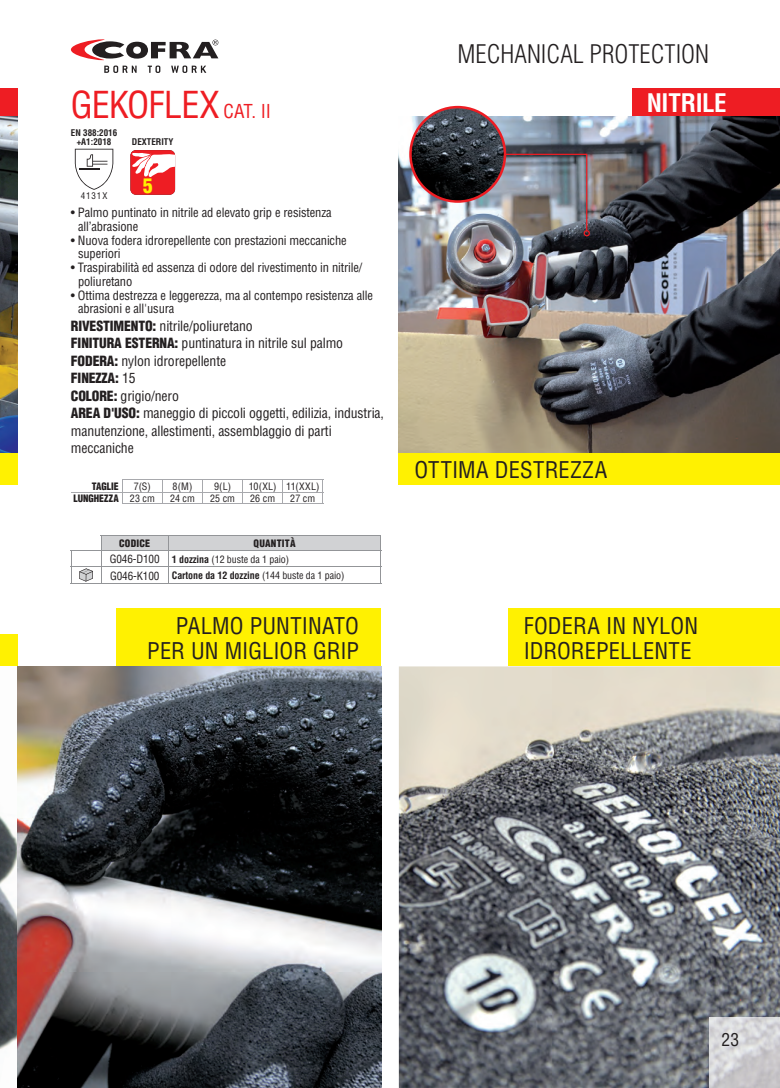
<style>
.page{position:relative;width:780px;height:1088px;background:#fff}
.page>*{position:absolute;margin:0;border:0;box-sizing:border-box;transform-origin:0 0}
.t1{font:condensed 36.25px "Helvetica";letter-spacing:-.025em;color:#ee1d23}
.t2{font:300 condensed 25px "Helvetica";color:#231f20}
.t3{font:700 condensed 25px "Helvetica";letter-spacing:-.015em;color:#fff}
.t4{font:condensed 22.5px/25px "Helvetica";letter-spacing:.005em;color:#231f20}
.t5{font:900 condensed 19.88px "Helvetica";color:#fff101}
.t6{font:condensed 17.5px "Helvetica";color:#231f20}
.t7{font:condensed 13.75px/17.5px "Helvetica";letter-spacing:-.01em;color:#231f20}
.t8{font:condensed 12.5px/13.8px "Helvetica";letter-spacing:-.01em;color:#231f20}
.t9{font:condensed 10px/16.1px "Helvetica";letter-spacing:-.01em;color:#231f20}
.t10{font:900 condensed 10px "Helvetica";letter-spacing:.005em;color:#231f20}
.t11{font:700 condensed 9px/8.8px "Helvetica";color:#231f20;text-align:center}
.t12{font:condensed 9px "Helvetica";letter-spacing:.1em;color:#231f20}
.s1{font-size:18.75px}
.s2{font-weight:900}
.s3{font-weight:400}
.s4{font-size:11.12px}
.s5{font-weight:700}
</style>
<div class="page">
<img style="left:0;top:116px;width:18px;height:337px">
<img style="left:0;top:666px;width:381px;height:422px">
<div style="left:0;top:89px;width:18px;height:27px;background:#ee1d23"></div>
<div style="left:0;top:453px;width:18px;height:31px;background:#fff101"></div>
<div style="left:0;top:635px;width:18px;height:31px;background:#fff101"></div>
<svg style="left:71px;top:39px;width:147px;height:21px"></svg>
<svg style="left:104px;top:66px;width:33px;height:7px"></svg>
<svg style="left:148px;top:66px;width:12px;height:7px"></svg>
<svg style="left:171px;top:66px;width:35px;height:7px"></svg>
<img style="left:399px;top:116px;width:380px;height:337px">
<img style="left:409px;top:106px;width:181px;height:130px">
<img style="left:399px;top:666px;width:381px;height:422px">
<hr style="left:122px;top:479px;width:40px;height:1px;background:#a8a9ad">
<hr style="left:162px;top:479px;width:40px;height:1px;background:#a8a9ad">
<hr style="left:202px;top:479px;width:40px;height:1px;background:#a8a9ad">
<hr style="left:242px;top:479px;width:41px;height:1px;background:#a8a9ad">
<hr style="left:283px;top:479px;width:40px;height:1px;background:#a8a9ad">
<hr style="left:122px;top:492px;width:40px;height:1px;background:#a8a9ad">
<svg style="left:122px;top:480px;width:1px;height:23px"></svg>
<hr style="left:162px;top:492px;width:40px;height:1px;background:#a8a9ad">
<svg style="left:162px;top:480px;width:1px;height:23px"></svg>
<hr style="left:202px;top:492px;width:40px;height:1px;background:#a8a9ad">
<svg style="left:202px;top:480px;width:1px;height:23px"></svg>
<hr style="left:242px;top:492px;width:41px;height:1px;background:#a8a9ad">
<svg style="left:242px;top:480px;width:1px;height:23px"></svg>
<hr style="left:283px;top:492px;width:40px;height:1px;background:#a8a9ad">
<svg style="left:282px;top:480px;width:1px;height:23px"></svg>
<svg style="left:322px;top:480px;width:1px;height:23px"></svg>
<hr style="left:122px;top:503px;width:201px;height:1px;background:#a8a9ad">
<hr style="left:71px;top:492px;width:51px;height:1px;background:#a8a9ad">
<div style="left:399px;top:453px;width:381px;height:31px;background:#fff101"></div>
<div style="left:508px;top:609px;width:272px;height:57px;background:#fff101"></div>
<div style="left:117px;top:609px;width:264px;height:57px;background:#fff101"></div>
<hr style="left:101px;top:583px;width:280px;height:1px;background:#939598">
<hr style="left:71px;top:550px;width:30px;height:1px;background:#939598">
<hr style="left:71px;top:567px;width:30px;height:1px;background:#939598">
<svg style="left:101px;top:535px;width:280px;height:48px"></svg>
<hr style="left:71px;top:583px;width:30px;height:1px;background:#939598">
<svg style="left:71px;top:551px;width:1px;height:32px"></svg>
<svg style="left:79px;top:568px;width:14px;height:14px"></svg>
<div style="left:632px;top:89px;width:148px;height:27px;background:#ee1d23"></div>
<img style="left:709px;top:1017px;width:71px;height:71px">
<svg style="left:129px;top:148px;width:48px;height:48px"></svg>
<div style="left:130px;top:150px;width:45px;height:45px;background:#ee1d23;border-radius:6px"></div>
<svg style="left:132px;top:153px;width:43px;height:24px"></svg>
<svg style="left:75px;top:149px;width:38px;height:41px"></svg>
<h1 class="t1" style="left:71px;top:90px;width:201px">GEKOFLEX <span class="s1">CAT. II</span></h1>
<p class="t11" style="left:71px;top:129px;width:48px">EN 388:2016 +A1:2018</p>
<p class="t12" style="left:81px;top:192px;width:28px">4131X</p>
<p class="t11" style="left:132px;top:138px;width:43px">DEXTERITY</p>
<h3 class="t5" style="left:143px;top:177px;width:11px">5</h3>
<p class="t8" style="left:78px;top:206px;width:255px;text-indent:-7px">• Palmo puntinato in nitrile ad elevato grip e resistenza all’abrasione</p>
<p class="t8" style="left:78px;top:234px;width:270px;text-indent:-7px">• Nuova fodera idrorepellente con prestazioni meccaniche superiori</p>
<p class="t8" style="left:78px;top:261px;width:286px;text-indent:-7px">• Traspirabilità ed assenza di odore del rivestimento in nitrile/ poliuretano</p>
<p class="t8" style="left:78px;top:289px;width:296px;text-indent:-7px">• Ottima destrezza e leggerezza, ma al contempo resistenza alle abrasioni e all'usura</p>
<p class="t7" style="left:71px;top:318px;width:314px"><span class="s2">RIVESTIMENTO:</span> nitrile/poliuretano<br><span class="s2">FINITURA ESTERNA:</span> puntinatura in nitrile sul palmo <span class="s2">FODERA:</span> nylon idrorepellente<br><span class="s2">FINEZZA:</span> 15<br><span class="s2">COLORE:</span> grigio/nero<br><span class="s2">AREA D'USO:</span> maneggio di piccoli oggetti, edilizia, industria, manutenzione, allestimenti, assemblaggio di parti meccaniche</p>
<p class="t10" style="left:92px;top:482px;width:29px">TAGLIE</p>
<p class="t9" style="left:134px;top:479px;width:18px">7(S)</p>
<p class="t9" style="left:172px;top:479px;width:21px">8(M)</p>
<p class="t9" style="left:214px;top:479px;width:18px">9(L)</p>
<p class="t9" style="left:249px;top:479px;width:72px">10(XL) 11(XXL)</p>
<p class="t10" style="left:73px;top:494px;width:83px">LUNGHEZZA <span class="s3">23 cm</span></p>
<p class="t9" style="left:170px;top:491px;width:26px">24 cm</p>
<p class="t9" style="left:210px;top:491px;width:27px">25 cm</p>
<p class="t9" style="left:250px;top:491px;width:27px">26 cm</p>
<p class="t9" style="left:290px;top:491px;width:27px">27 cm</p>
<p class="t9" style="left:110px;top:536px;width:236px;text-indent:144px"><span class="s2">QUANTITÀ<br></span><span class="s4">G046-D100</span> <span class="s5">1 dozzina</span> (12 buste da 1 paio)<br><span class="s4">G046-K100</span> <span class="s5">Cartone da 12 dozzine</span> (144 buste da 1 paio)</p>
<p class="t10" style="left:119px;top:539px;width:33px">CODICE</p>
<h3 class="t4" style="left:147px;top:615px;width:213px;text-align:right">PALMO PUNTINATO<br>PER UN MIGLIOR GRIP</h3>
<h2 class="t2" style="left:457px;top:43px;width:253px">MECHANICAL PROTECTION</h2>
<h2 class="t3" style="left:647px;top:92px;width:81px">NITRILE</h2>
<h3 class="t4" style="left:414px;top:459px;width:194px">OTTIMA DESTREZZA</h3>
<h3 class="t4" style="left:523px;top:615px;width:176px">FODERA IN NYLON<br>IDROREPELLENTE</h3>
<h3 class="t6" style="left:721px;top:1032px;width:19px">23</h3>
</div>
